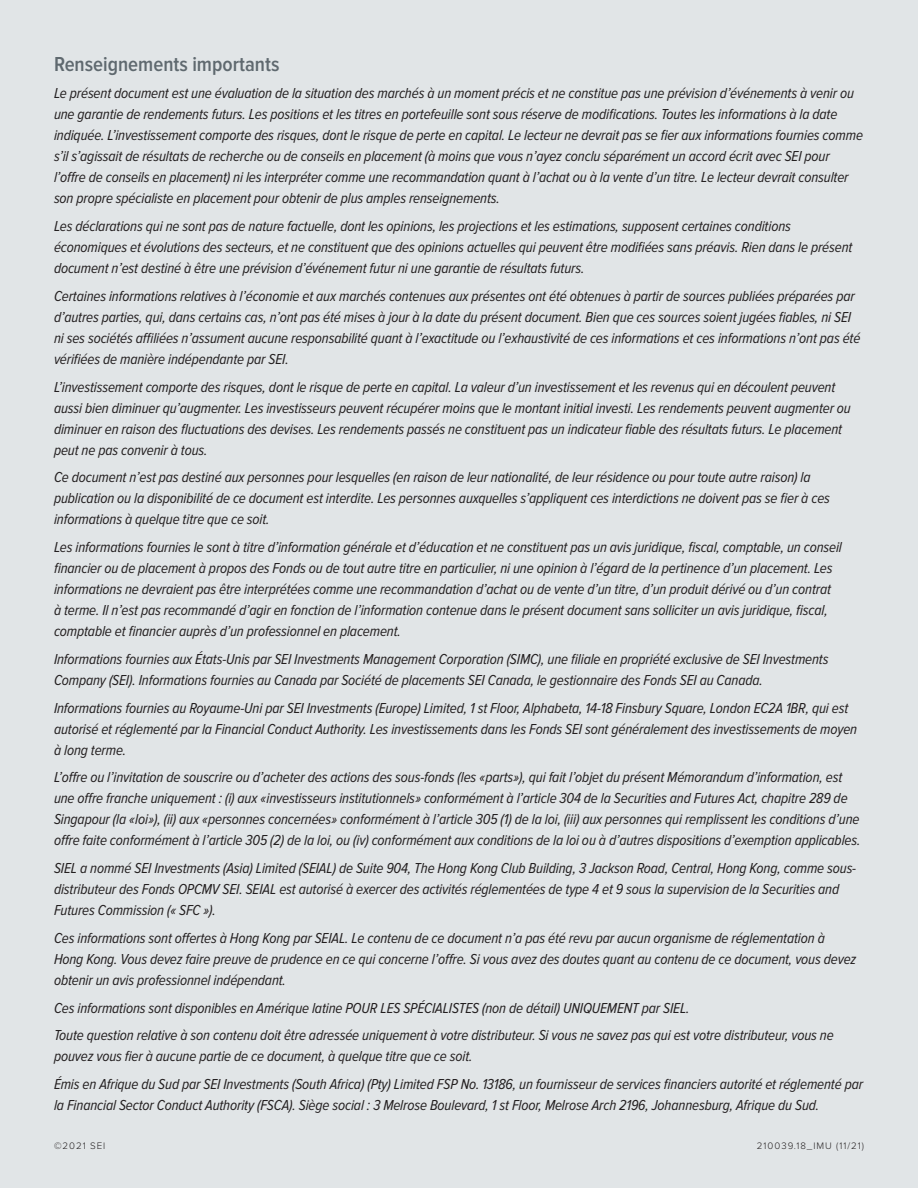
<style>
.page{position:relative;width:918px;height:1188px;background:#e1e5e7}
.page>*{position:absolute;margin:0;border:0;box-sizing:border-box;transform-origin:0 0}
.Disclaimer_header{font:600 21px "Proxima Nova Cond";color:#5f696f}
.Legal_Disclaimer{font:italic 15px/21px "Proxima Nova Cond";letter-spacing:-.01em;color:#231f20}
.Stocking_Code{font:300 9.75px "Proxima Nova";letter-spacing:.1em;color:#231f20}
</style>
<div class="page">
<p class="Disclaimer_header" style="left:54px;top:52px;width:227px">Renseignements importants</p>
<p class="Legal_Disclaimer" style="left:54px;top:83px;width:811px">Le présent document est une évaluation de la situation des marchés à un moment précis et ne constitue pas une prévision d’événements à venir ou une garantie de rendements futurs. Les positions et les titres en portefeuille sont sous réserve de modifications. Toutes les informations à la date indiquée. L’investissement comporte des risques, dont le risque de perte en capital. Le lecteur ne devrait pas se fier aux informations fournies comme s’il s’agissait de résultats de recherche ou de conseils en placement (à moins que vous n’ayez conclu séparément un accord écrit avec SEI pour l’offre de conseils en placement) ni les interpréter comme une recommandation quant à l’achat ou à la vente d’un titre. Le lecteur devrait consulter son propre spécialiste en placement pour obtenir de plus amples renseignements.</p>
<p class="Legal_Disclaimer" style="left:54px;top:216px;width:800px">Les déclarations qui ne sont pas de nature factuelle, dont les opinions, les projections et les estimations, supposent certaines conditions économiques et évolutions des secteurs, et ne constituent que des opinions actuelles qui peuvent être modifiées sans préavis. Rien dans le présent document n’est destiné à être une prévision d’événement futur ni une garantie de résultats futurs.</p>
<p class="Legal_Disclaimer" style="left:54px;top:286px;width:808px">Certaines informations relatives à l’économie et aux marchés contenues aux présentes ont été obtenues à partir de sources publiées préparées par d’autres parties, qui, dans certains cas, n’ont pas été mises à jour à la date du présent document. Bien que ces sources soient jugées fiables, ni SEI ni ses sociétés affiliées n’assument aucune responsabilité quant à l’exactitude ou l’exhaustivité de ces informations et ces informations n’ont pas été vérifiées de manière indépendante par SEI.</p>
<p class="Legal_Disclaimer" style="left:54px;top:376px;width:798px">L’investissement comporte des risques, dont le risque de perte en capital. La valeur d’un investissement et les revenus qui en découlent peuvent aussi bien diminuer qu’augmenter. Les investisseurs peuvent récupérer moins que le montant initial investi. Les rendements peuvent augmenter ou diminuer en raison des fluctuations des devises. Les rendements passés ne constituent pas un indicateur fiable des résultats futurs. Le placement peut ne pas convenir à tous.</p>
<p class="Legal_Disclaimer" style="left:54px;top:467px;width:778px">Ce document n’est pas destiné aux personnes pour lesquelles (en raison de leur nationalité, de leur résidence ou pour toute autre raison) la publication ou la disponibilité de ce document est interdite. Les personnes auxquelles s’appliquent ces interdictions ne doivent pas se fier à ces informations à quelque titre que ce soit.</p>
<p class="Legal_Disclaimer" style="left:54px;top:537px;width:790px">Les informations fournies le sont à titre d’information générale et d’éducation et ne constituent pas un avis juridique, fiscal, comptable, un conseil financier ou de placement à propos des Fonds ou de tout autre titre en particulier, ni une opinion à l’égard de la pertinence d’un placement. Les informations ne devraient pas être interprétées comme une recommandation d’achat ou de vente d’un titre, d’un produit dérivé ou d’un contrat<br>à terme. Il n’est pas recommandé d’agir en fonction de l’information contenue dans le présent document sans solliciter un avis juridique, fiscal, comptable et financier auprès d’un professionnel en placement.</p>
<p class="Legal_Disclaimer" style="left:54px;top:649px;width:776px">Informations fournies aux États-Unis par SEI Investments Management Corporation (SIMC), une filiale en propriété exclusive de SEI Investments<br>Company (SEI). Informations fournies au Canada par Société de placements SEI Canada, le gestionnaire des Fonds SEI au Canada.</p>
<p class="Legal_Disclaimer" style="left:54px;top:697px;width:805px">Informations fournies au Royaume-Uni par SEI Investments (Europe) Limited, 1 st Floor, Alphabeta, 14-18 Finsbury Square, London EC2A 1BR, qui est autorisé et réglementé par la Financial Conduct Authority. Les investissements dans les Fonds SEI sont généralement des investissements de moyen à long terme.</p>
<p class="Legal_Disclaimer" style="left:54px;top:767px;width:808px">L’offre ou l’invitation de souscrire ou d’acheter des actions des sous-fonds (les « parts »), qui fait l’objet du présent Mémorandum d’information, est une offre franche uniquement : (i) aux « investisseurs institutionnels » conformément à l’article 304 de la Securities and Futures Act, chapitre 289 de Singapour (la « loi »), (ii) aux « personnes concernées » conformément à l’article 305 (1) de la loi, (iii) aux personnes qui remplissent les conditions d’une offre faite conformément à l’article 305 (2) de la loi, ou (iv) conformément aux conditions de la loi ou à d’autres dispositions d’exemption applicables.</p>
<p class="Legal_Disclaimer" style="left:54px;top:858px;width:804px">SIEL a nommé SEI Investments (Asia) Limited (SEIAL) de Suite 904, The Hong Kong Club Building, 3 Jackson Road, Central, Hong Kong, comme sous&shy;distributeur des Fonds OPCMV SEI. SEIAL est autorisé à exercer des activités réglementées de type 4 et 9 sous la supervision de la Securities and<br>Futures Commission (« SFC »).</p>
<p class="Legal_Disclaimer" style="left:54px;top:928px;width:804px">Ces informations sont offertes à Hong Kong par SEIAL. Le contenu de ce document n’a pas été revu par aucun organisme de réglementation à<br>Hong Kong. Vous devez faire preuve de prudence en ce qui concerne l’offre. Si vous avez des doutes quant au contenu de ce document, vous devez obtenir un avis professionnel indépendant.</p>
<p class="Legal_Disclaimer" style="left:54px;top:997px;width:637px">Ces informations sont disponibles en Amérique latine POUR LES SPÉCIALISTES (non de détail) UNIQUEMENT par SIEL.</p>
<p class="Legal_Disclaimer" style="left:54px;top:1025px;width:781px">Toute question relative à son contenu doit être adressée uniquement à votre distributeur. Si vous ne savez pas qui est votre distributeur, vous ne pouvez vous fier à aucune partie de ce document, à quelque titre que ce soit.</p>
<p class="Legal_Disclaimer" style="left:54px;top:1074px;width:811px">Émis en Afrique du Sud par SEI Investments (South Africa) (Pty) Limited FSP No. 13186, un fournisseur de services financiers autorité et réglementé par la Financial Sector Conduct Authority (FSCA). Siège social : 3 Melrose Boulevard, 1 st Floor, Melrose Arch 2196, Johannesburg, Afrique du Sud.</p>
<p class="Stocking_Code" style="left:54px;top:1140px;width:53px">©2021 SEI</p>
<p class="Stocking_Code" style="left:757px;top:1140px;width:109px">210039.18_IMU (11/21)</p>
</div>
